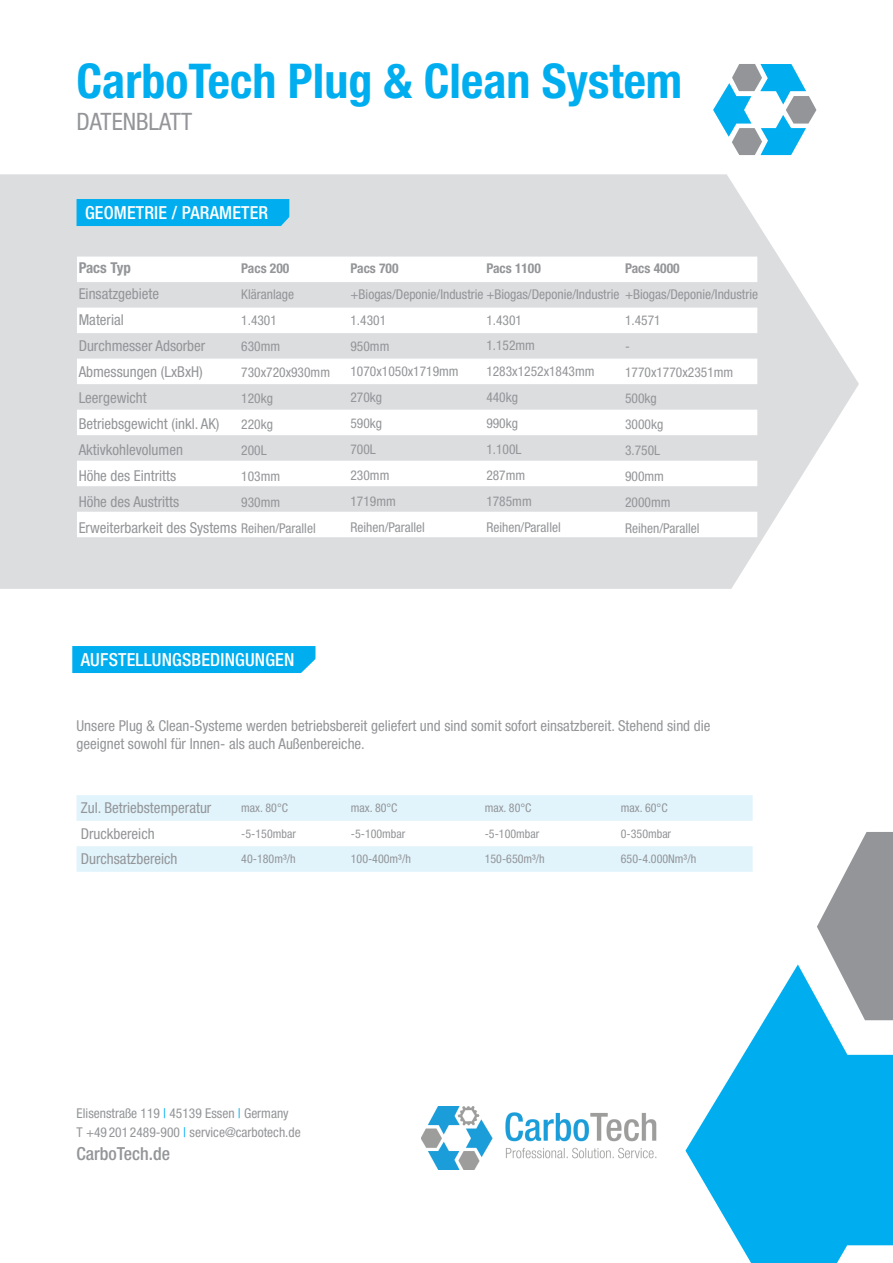
<style>
.page{position:relative;width:893px;height:1263px;background:#fff}
.page>*{position:absolute;margin:0;border:0;box-sizing:border-box;transform-origin:0 0}
.t1{font:700 condensed 48px "Helvetica Neue LT Std";color:#00aeef}
.t2{font:condensed 24px "Helvetica Neue LT Std";color:#939598}
.t3{font:500 condensed 18px "Helvetica Neue LT Std";letter-spacing:.01em;color:#fff}
.t4{font:500 condensed 18px "Helvetica Neue LT Std";color:#939598}
.t5{font:condensed 15px/18px "Helvetica Neue LT Std";color:#939598}
.t6{font:700 condensed 15px "Helvetica Neue LT Std";color:#939598}
.t7{font:condensed 13.5px/18.5px "Helvetica Neue LT Std";color:#939598}
.t8{font:700 condensed 13.5px "Helvetica Neue LT Std";color:#939598}
.t9{font:condensed 12px "Helvetica Neue LT Std";color:#939598}
.s1{color:#00aeef}
</style>
<div class="page">
<svg style="left:0;top:174px;width:859px;height:415px;fill:#dcdddf"></svg>
<div style="left:72px;top:646px;width:243px;height:27px;background:#00aeef"></div>
<svg style="left:301px;top:652px;width:15px;height:21px"></svg>
<svg style="left:77px;top:795px;width:676px;height:77px;fill:#e1f4fc"></svg>
<svg style="left:817px;top:832px;width:76px;height:132px"></svg>
<svg style="left:685px;top:964px;width:208px;height:299px;fill:#00aeef"></svg>
<svg style="left:713px;top:64px;width:103px;height:91px"></svg>
<div style="left:77px;top:199px;width:212px;height:27px;background:#00aeef"></div>
<svg style="left:265px;top:210px;width:48px;height:46px"></svg>
<svg style="left:77px;top:257px;width:680px;height:280px"></svg>
<img style="left:422px;top:1107px;width:235px;height:63px">
<p class="t1" style="left:77px;top:52px;width:607px">CarboTech Plug &amp; Clean System</p>
<p class="t2" style="left:77px;top:107px;width:117px">DATENBLATT</p>
<p class="t3" style="left:85px;top:202px;width:185px">GEOMETRIE / PARAMETER</p>
<p class="t6" style="left:79px;top:259px;width:54px">Pacs Typ</p>
<p class="t5" style="left:79px;top:285px;width:82px">Einsatzgebiete</p>
<p class="t5" style="left:79px;top:311px;width:47px">Material</p>
<p class="t5" style="left:79px;top:337px;width:128px">Durchmesser Adsorber</p>
<p class="t5" style="left:79px;top:363px;width:126px">Abmessungen (LxBxH)</p>
<p class="t5" style="left:79px;top:389px;width:70px">Leergewicht</p>
<p class="t5" style="left:79px;top:415px;width:142px">Betriebsgewicht (inkl. AK)</p>
<p class="t5" style="left:79px;top:441px;width:106px">Aktivkohlevolumen</p>
<p class="t5" style="left:79px;top:467px;width:99px">Höhe des Eintritts</p>
<p class="t5" style="left:79px;top:493px;width:102px">Höhe des Austritts</p>
<p class="t5" style="left:79px;top:519px;width:160px">Erweiterbarkeit des Systems</p>
<p class="t8" style="left:241px;top:260px;width:50px">Pacs 200</p>
<p class="t7" style="left:241px;top:285px;width:54px">Kläranlage</p>
<p class="t7" style="left:241px;top:311px;width:37px">1.4301</p>
<p class="t7" style="left:241px;top:337px;width:40px">630mm</p>
<p class="t7" style="left:241px;top:363px;width:90px">730x720x930mm</p>
<p class="t7" style="left:241px;top:389px;width:33px">120kg</p>
<p class="t7" style="left:241px;top:415px;width:33px">220kg</p>
<p class="t7" style="left:241px;top:441px;width:27px">200L</p>
<p class="t7" style="left:241px;top:467px;width:40px">103mm</p>
<p class="t7" style="left:241px;top:492px;width:40px">930mm</p>
<p class="t7" style="left:241px;top:518px;width:76px">Reihen/Parallel</p>
<p class="t8" style="left:486px;top:260px;width:56px">Pacs 1100</p>
<p class="t8" style="left:350px;top:260px;width:50px">Pacs 700</p>
<p class="t7" style="left:350px;top:284px;width:409px">+Biogas/Deponie/Industrie +Biogas/Deponie/Industrie +Biogas/Deponie/Industrie</p>
<p class="t7" style="left:350px;top:310px;width:37px">1.4301</p>
<p class="t7" style="left:350px;top:336px;width:40px">950mm</p>
<p class="t7" style="left:350px;top:362px;width:110px">1070x1050x1719mm</p>
<p class="t7" style="left:350px;top:388px;width:33px">270kg</p>
<p class="t7" style="left:350px;top:414px;width:33px">590kg</p>
<p class="t7" style="left:350px;top:440px;width:27px">700L</p>
<p class="t7" style="left:350px;top:466px;width:40px">230mm</p>
<p class="t7" style="left:350px;top:492px;width:47px">1719mm</p>
<p class="t7" style="left:350px;top:518px;width:76px">Reihen/Parallel</p>
<p class="t8" style="left:625px;top:260px;width:56px">Pacs 4000</p>
<p class="t7" style="left:486px;top:310px;width:37px">1.4301</p>
<p class="t7" style="left:486px;top:336px;width:50px">1.152mm</p>
<p class="t7" style="left:486px;top:362px;width:110px">1283x1252x1843mm</p>
<p class="t7" style="left:486px;top:388px;width:33px">440kg</p>
<p class="t7" style="left:486px;top:414px;width:33px">990kg</p>
<p class="t7" style="left:486px;top:440px;width:37px">1.100L</p>
<p class="t7" style="left:486px;top:466px;width:40px">287mm</p>
<p class="t7" style="left:486px;top:492px;width:47px">1785mm</p>
<p class="t7" style="left:486px;top:518px;width:76px">Reihen/Parallel</p>
<p class="t7" style="left:625px;top:311px;width:37px">1.4571</p>
<p class="t7" style="left:625px;top:337px;width:6px">-</p>
<p class="t7" style="left:625px;top:363px;width:110px">1770x1770x2351mm</p>
<p class="t7" style="left:625px;top:389px;width:33px">500kg</p>
<p class="t7" style="left:625px;top:415px;width:40px">3000kg</p>
<p class="t7" style="left:625px;top:441px;width:37px">3.750L</p>
<p class="t7" style="left:625px;top:466px;width:40px">900mm</p>
<p class="t7" style="left:625px;top:492px;width:47px">2000mm</p>
<p class="t7" style="left:625px;top:518px;width:76px">Reihen/Parallel</p>
<p class="t3" style="left:81px;top:649px;width:215px">AUFSTELLUNGSBEDINGUNGEN</p>
<p class="t5" style="left:77px;top:717px;width:635px">Unsere Plug &amp; Clean-Systeme werden betriebsbereit geliefert und sind somit sofort einsatzbereit. Stehend sind die geeignet sowohl für Innen- als auch Außenbereiche.</p>
<p class="t5" style="left:81px;top:799px;width:132px">Zul. Betriebstemperatur</p>
<p class="t9" style="left:241px;top:801px;width:48px">max. 80°C</p>
<p class="t9" style="left:351px;top:801px;width:48px">max. 80°C</p>
<p class="t9" style="left:485px;top:801px;width:48px">max. 80°C</p>
<p class="t9" style="left:621px;top:801px;width:48px">max. 60°C</p>
<p class="t5" style="left:81px;top:824px;width:75px">Druckbereich</p>
<p class="t9" style="left:241px;top:826px;width:56px">-5-150mbar</p>
<p class="t9" style="left:351px;top:826px;width:56px">-5-100mbar</p>
<p class="t9" style="left:485px;top:826px;width:56px">-5-100mbar</p>
<p class="t9" style="left:621px;top:826px;width:52px">0-350mbar</p>
<p class="t5" style="left:81px;top:850px;width:98px">Durchsatzbereich</p>
<p class="t9" style="left:241px;top:852px;width:56px">40-180m³/h</p>
<p class="t9" style="left:351px;top:852px;width:62px">100-400m³/h</p>
<p class="t9" style="left:485px;top:852px;width:62px">150-650m³/h</p>
<p class="t9" style="left:621px;top:852px;width:77px">650-4.000Nm³/h</p>
<p class="t7" style="left:77px;top:1104px;width:226px">Elisenstraße 119 <span class="s1">|</span> 45139 Essen <span class="s1">|</span> Germany<br>T +49 201 2489-900 <span class="s1">|</span> service@carbotech.de</p>
<p class="t4" style="left:77px;top:1143px;width:95px">CarboTech.de</p>
</div>
